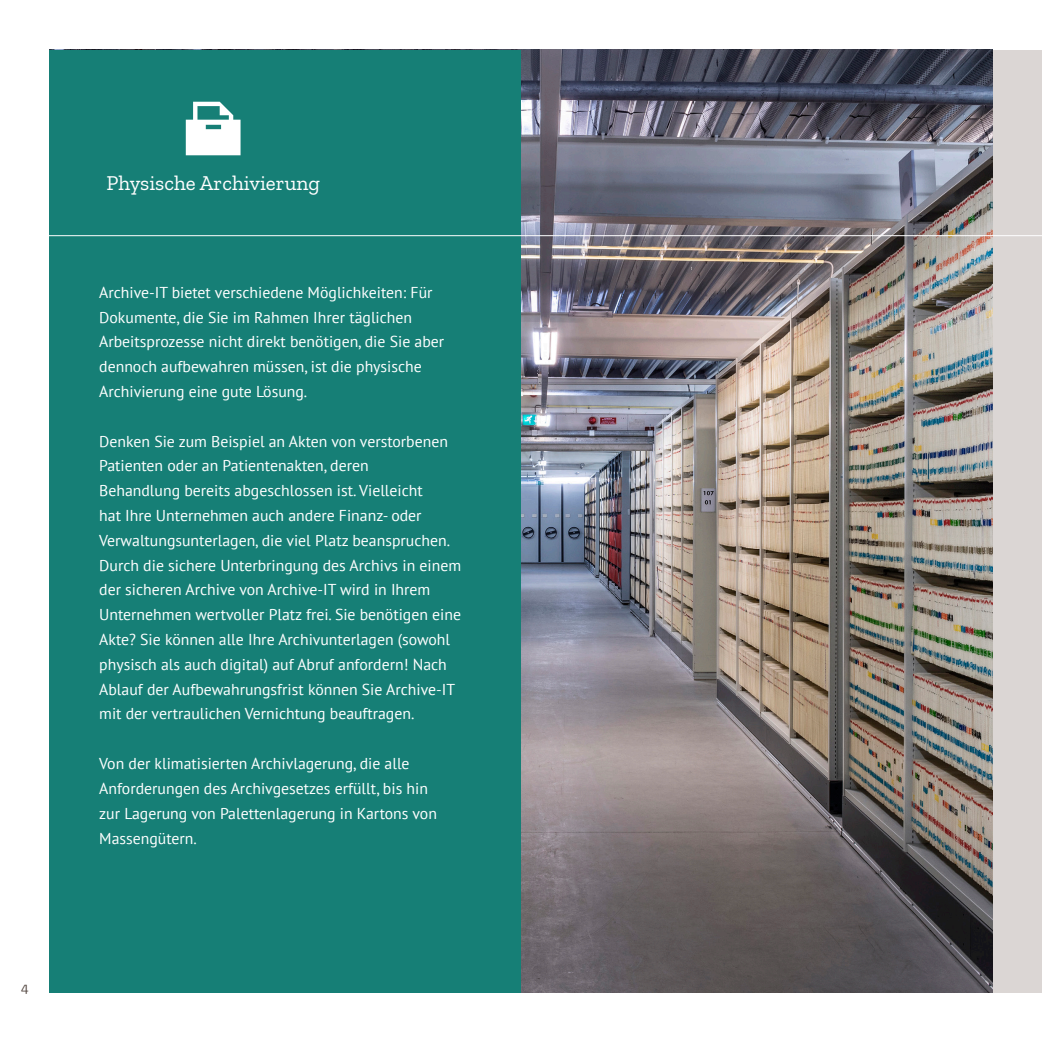
<style>
.page{position:relative;width:1042px;height:1042px;background:#fff}
.page>*{position:absolute;margin:0;border:0;box-sizing:border-box;transform-origin:0 0}
.t1{font:21px "Zilla Slab";color:#fff}
.t2{font:15.75px/24.8px "PT Sans";color:#fff}
.t3{font:14px "Zilla Slab";color:#50433d}
</style>
<div class="page">
<div style="left:50px;top:50px;width:992px;height:942px;background:#dbd6d4"></div>
<img style="left:521px;top:50px;width:471px;height:942px">
<div style="left:50px;top:50px;width:471px;height:942px;background:#167f76"></div>
<svg style="left:186px;top:102px;width:54px;height:53px"></svg>
<hr style="left:0;top:235px;width:1042px;height:1px;background:#fff">
<p class="t3" style="left:21px;top:980px;width:9px">4</p>
<p class="t1" style="left:106px;top:171px;width:215px">Physische Archivierung</p>
<p class="t2" style="left:99px;top:279px;width:346px">Archive-IT bietet verschiedene Möglichkeiten: Für Dokumente, die Sie im Rahmen Ihrer täglichen Arbeitsprozesse nicht direkt benötigen, die Sie aber dennoch aufbewahren müssen, ist die physische Archivierung eine gute Lösung.</p>
<p class="t2" style="left:99px;top:428px;width:363px">Denken Sie zum Beispiel an Akten von verstorbenen Patienten oder an Patientenakten, deren<br>Behandlung bereits abgeschlossen ist. Vielleicht<br>hat Ihre Unternehmen auch andere Finanz- oder Verwaltungsunterlagen, die viel Platz beanspruchen.<br>Durch die sichere Unterbringung des Archivs in einem der sicheren Archive von Archive-IT wird in Ihrem Unternehmen wertvoller Platz frei. Sie benötigen eine Akte? Sie können alle Ihre Archivunterlagen (sowohl physisch als auch digital) auf Abruf anfordern! Nach Ablauf der Aufbewahrungsfrist können Sie Archive-IT mit der vertraulichen Vernichtung beauftragen.</p>
<p class="t2" style="left:99px;top:751px;width:339px">Von der klimatisierten Archivlagerung, die alle Anforderungen des Archivgesetzes erfüllt, bis hin zur Lagerung von Palettenlagerung in Kartons von Massengütern.</p>
</div>
